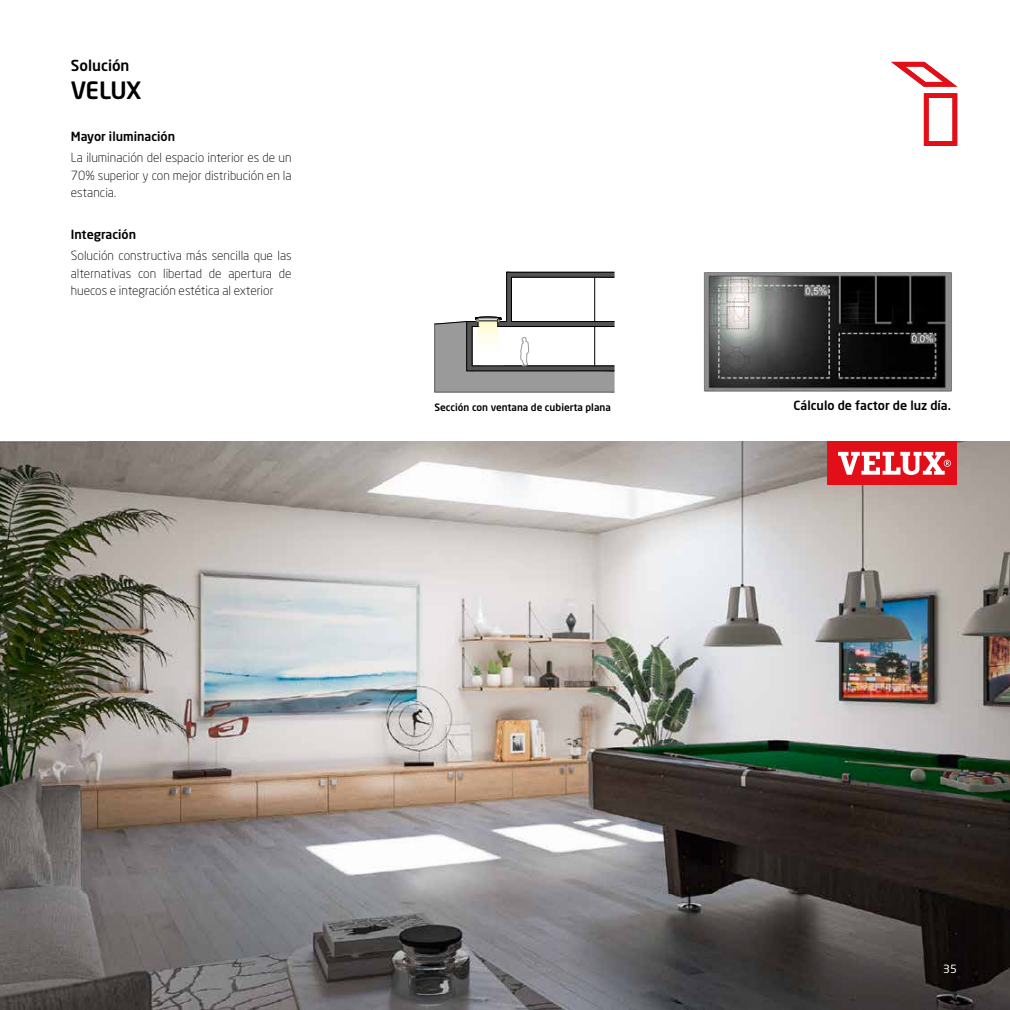
<style>
.page{position:relative;width:1010px;height:1010px;background:#fff}
.page>*{position:absolute;margin:0;border:0;box-sizing:border-box;transform-origin:0 0}
.t1{font:500 23.62px "Neo Sans Pro";letter-spacing:-.03em;color:#000}
.t2{font:500 15px "Neo Sans Pro";color:#000}
.t3{font:300 12.5px/17.5px "Neo Sans Pro";color:#000;text-align:justify}
.t4{font:500 12.5px "Neo Sans Pro";color:#000}
.t5{font:11.25px "Neo Sans Pro";color:#fff}
.t6{font:500 10px "Neo Sans Pro";color:#000}
</style>
<div class="page">
<img style="left:0;top:442px;width:1010px;height:568px">
<img style="left:703px;top:272px;width:249px;height:120px">
<div style="left:827px;top:442px;width:130px;height:43px;background:#e30f18"></div>
<svg style="left:838px;top:452px;width:113px;height:23px"></svg>
<div style="left:924px;top:93px;width:33px;height:53px;border:5px solid #e30f18"></div>
<svg style="left:891px;top:61px;width:66px;height:26px"></svg>
<svg style="left:434px;top:272px;width:181px;height:121px"></svg>
<p class="t2" style="left:71px;top:56px;width:60px">Solución</p>
<h1 class="t1" style="left:71px;top:75px;width:72px">VELUX</h1>
<p class="t4" style="left:71px;top:129px;width:106px">Mayor iluminación</p>
<p class="t3" style="left:71px;top:149px;width:222px">La iluminación del espacio interior es de un 70% superior y con mejor distribución en la estancia.</p>
<p class="t4" style="left:71px;top:227px;width:67px">Integración</p>
<p class="t3" style="left:71px;top:247px;width:222px">Solución constructiva más sencilla que las alternativas con libertad de apertura de huecos e integración estética al exterior</p>
<p class="t6" style="left:434px;top:401px;width:178px">Sección con ventana de cubierta plana</p>
<p class="t4" style="left:793px;top:397px;width:159px">Cálculo de factor de luz día.</p>
<p class="t5" style="left:943px;top:961px;width:15px">35</p>
</div>
